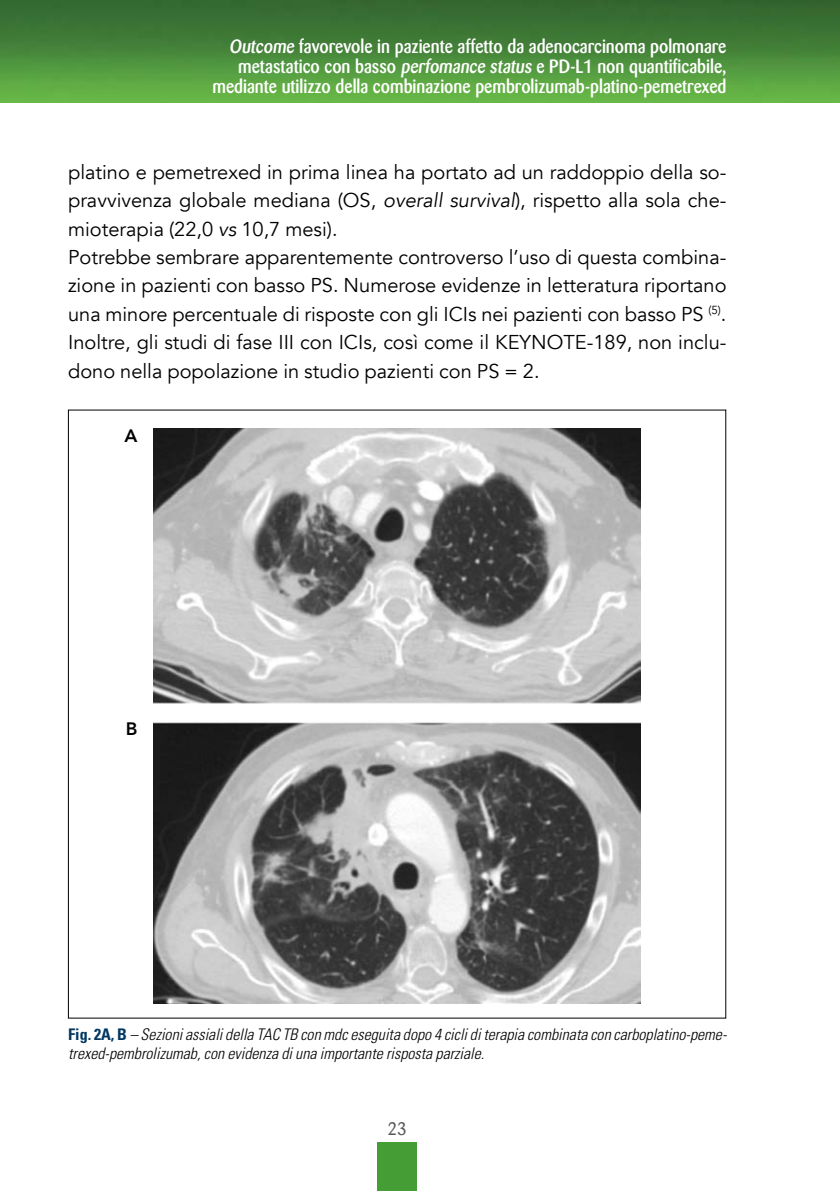
<style>
.page{position:relative;width:840px;height:1191px;background:#fff}
.page>*{position:absolute;margin:0;border:0;box-sizing:border-box;transform-origin:0 0}
.t1{font:20px/28.4px "Avenir";color:#000}
.t2{font:500 19px/20px "Barmeno";color:#fff;text-align:right;scale:.9 1}
.t3{font:18px "Barmeno";color:#575756}
.t4{font:800 18px "Avenir";color:#000}
.t5{font:italic 300 condensed 16px/19px "Univers";color:#000}
.s1{font-style:italic}
.s2{font-weight:700;font-style:normal;color:#003761}
</style>
<div class="page">
<img style="left:0;top:0;width:839px;height:102px">
<div style="left:377px;top:1142px;width:40px;height:49px;background:#459d36"></div>
<img style="left:154px;top:428px;width:486px;height:575px">
<p class="t2" style="left:212px;top:37px;width:572px">Outcome favorevole in paziente affetto da adenocarcinoma polmonare metastatico con basso perfomance status e PD-L1 non quantificabile, mediante utilizzo della combinazione pembrolizumab-platino-pemetrexed</p>
<p class="t1" style="left:68px;top:158px;width:659px">platino e pemetrexed in prima linea ha portato ad un raddoppio della so&shy;pravvivenza globale mediana (OS, <span class="s1">overall survival</span>), rispetto alla sola che&shy;mioterapia (22,0 <span class="s1">vs</span> 10,7 mesi).<br>Potrebbe sembrare apparentemente controverso l’uso di questa combina&shy;zione in pazienti con basso PS. Numerose evidenze in letteratura riportano una minore percentuale di risposte con gli ICIs nei pazienti con basso PS <sup>(5)</sup>.<br>Inoltre, gli studi di fase III con ICIs, così come il KEYNOTE-189, non inclu&shy;dono nella popolazione in studio pazienti con PS = 2.</p>
<p class="t4" style="left:124px;top:422px;width:14px">A</p>
<p class="t4" style="left:126px;top:715px;width:13px">B</p>
<p class="t5" style="left:68px;top:1025px;width:660px"><span class="s2">Fig. 2A, B</span> – Sezioni assiali della TAC TB con mdc eseguita dopo 4 cicli di terapia combinata con carboplatino-peme&shy;trexed-pembrolizumab, con evidenza di una importante risposta parziale.</p>
<p class="t3" style="left:387px;top:1118px;width:21px">23</p>
</div>
